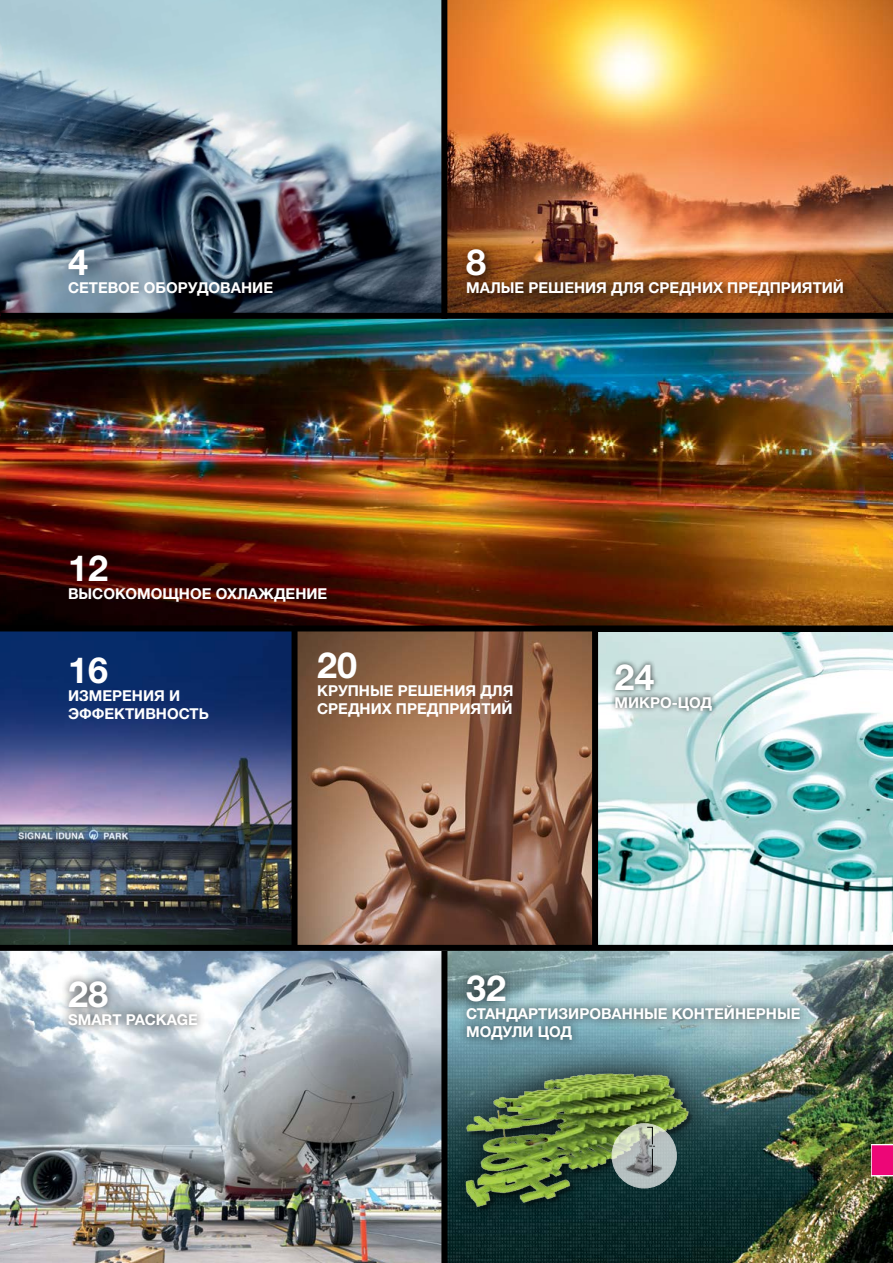
<style>
.page{position:relative;width:893px;height:1263px;background:#fff}
.page>*{position:absolute;margin:0;border:0;box-sizing:border-box;transform-origin:0 0}
.t1{font:700 36px "Neue Helvetica For Rittal";color:#fff}
.t2{font:700 15px/18px "Neue Helvetica For Rittal";color:#fff}
.t3{font:700 2.55px "Neue Helvetica For Rittal";color:#000}
</style>
<div class="page">
<img style="left:598px;top:632px;width:295px;height:313px">
<img style="left:0;top:631px;width:592px;height:314px">
<img style="left:0;top:0;width:891px;height:625px">
<img style="left:447px;top:951px;width:446px;height:312px">
<img style="left:0;top:951px;width:441px;height:312px">
<img style="left:891px;top:0;width:2px;height:895px">
<div style="left:439px;top:1045px;width:274px;height:186px;background:#000;opacity:.75"></div>
<img style="left:466px;top:1073px;width:236px;height:146px">
<svg style="left:612px;top:1124px;width:64px;height:64px"></svg>
<div style="left:612px;top:1123px;width:65px;height:65px;border:1px solid #fff;border-radius:50%"></div>
<img style="left:622px;top:1123px;width:42px;height:61px">
<svg style="left:647px;top:1127px;width:6px;height:45px"></svg>
<div style="left:59px;top:972px;width:147px;height:63px;background:#000;opacity:.75"></div>
<div style="left:457px;top:966px;width:352px;height:83px;background:#000;opacity:.75"></div>
<div style="left:610px;top:659px;width:107px;height:57px;background:#000;opacity:.75"></div>
<div style="left:462px;top:244px;width:392px;height:63px;background:#000;opacity:.75"></div>
<div style="left:441px;top:951px;width:6px;height:312px;background:#000"></div>
<div style="left:292px;top:631px;width:6px;height:318px;background:#000"></div>
<div style="left:592px;top:631px;width:6px;height:318px;background:#000"></div>
<div style="left:1px;top:313px;width:892px;height:6px;background:#000"></div>
<div style="left:0;top:625px;width:893px;height:6px;background:#000"></div>
<div style="left:0;top:945px;width:893px;height:6px;background:#000"></div>
<div style="left:441px;top:0;width:6px;height:319px;background:#000"></div>
<svg style="left:872px;top:1144px;width:21px;height:32px"></svg>
<h1 class="t1" style="left:68px;top:240px;width:22px">4</h1>
<p class="t2" style="left:68px;top:279px;width:207px">СЕТЕВОЕ ОБОРУДОВАНИЕ</p>
<h1 class="t1" style="left:68px;top:546px;width:42px">12</h1>
<p class="t2" style="left:68px;top:584px;width:261px">ВЫСОКОМОЩНОЕ ОХЛАЖДЕНИЕ</p>
<h1 class="t1" style="left:466px;top:240px;width:22px">8</h1>
<p class="t2" style="left:466px;top:279px;width:379px">МАЛЫЕ РЕШЕНИЯ ДЛЯ СРЕДНИХ ПРЕДПРИЯТИЙ</p>
<h1 class="t1" style="left:68px;top:648px;width:42px">16</h1>
<p class="t2" style="left:68px;top:687px;width:142px">ИЗМЕРЕНИЯ И<br>ЭФФЕКТИВНОСТЬ</p>
<h1 class="t1" style="left:68px;top:972px;width:42px">28</h1>
<p class="t2" style="left:68px;top:1010px;width:131px">SMART PACKAGE</p>
<h1 class="t1" style="left:317px;top:643px;width:42px">20</h1>
<p class="t2" style="left:317px;top:682px;width:198px">КРУПНЫЕ РЕШЕНИЯ ДЛЯ<br>CРЕДНИХ ПРЕДПРИЯТИЙ</p>
<h1 class="t1" style="left:614px;top:655px;width:42px">24</h1>
<p class="t2" style="left:614px;top:693px;width:99px">МИКРО-ЦОД</p>
<h1 class="t1" style="left:466px;top:965px;width:42px">32</h1>
<p class="t2" style="left:466px;top:1004px;width:336px">СТАНДАРТИЗИРОВАННЫЕ КОНТЕЙНЕРНЫЕ<br>МОДУЛИ ЦОД</p>
<p class="t3" style="left:650px;top:1145px;width:7px">93 м</p>
</div>
